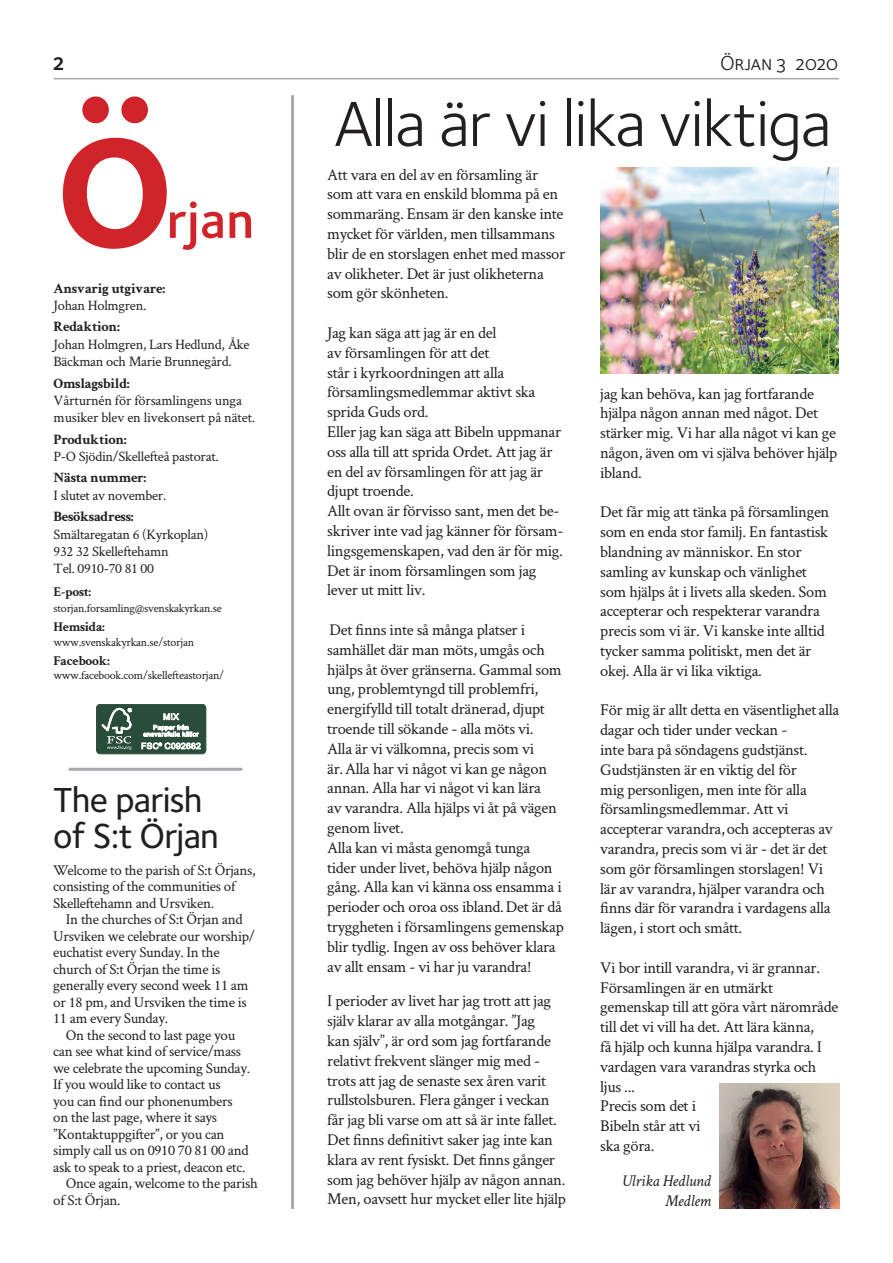
<style>
.page{position:relative;width:893px;height:1263px;background:#fff}
.page>*{position:absolute;margin:0;border:0;box-sizing:border-box;transform-origin:0 0}
.t1{font:216px "Foundry Sterling Demi OSF";color:#d1232a}
.t2{font:66px "Foundry Sterling";letter-spacing:-.02em;color:#231f20}
.t3{font:52.05px "Foundry Sterling Demi OSF";color:#d1232a}
.t4{font:500 36px/36px "Foundry Sterling";letter-spacing:-.02em;color:#231f20}
.t5{font:24px "Foundry Sterling Demi Expert";color:#231f20}
.t6{font:21px "Foundry Sterling Book Expert";letter-spacing:-.01em;color:#231f20}
.t7{font:16.5px/19.8px "Crimson Svk";letter-spacing:-.02em;color:#231f20}
.t8{font:italic 16.5px/19.8px "Crimson Svk";letter-spacing:-.02em;color:#231f20;text-align:right}
.t9{font:15px/16.5px "Crimson Svk";letter-spacing:-.02em;color:#231f20}
.t10{font:14.4px/17.2px "Crimson Svk";letter-spacing:-.02em;color:#231f20}
.t11{font:700 14.4px "Crimson Svk";letter-spacing:-.02em;color:#231f20}
.t12{font:700 13.5px "Crimson Svk";letter-spacing:-.02em;color:#231f20}
.t13{font:12px "Crimson Svk";letter-spacing:-.02em;color:#231f20}
</style>
<div class="page">
<hr style="left:291px;top:95px;width:3px;height:1114px;background:#a8a9ad">
<hr style="left:69px;top:768px;width:173px;height:3px;background:#a8a9ad">
<hr style="left:54px;top:78px;width:785px;height:1px;background:#a8a9ad">
<div style="left:97px;top:704px;width:109px;height:50px;background:#2a4d3b;border-radius:4px"></div>
<div style="left:96px;top:704px;width:110px;height:50px;border:1px solid #2a4d3b;border-radius:4px"></div>
<svg style="left:102px;top:708px;width:30px;height:42px"></svg>
<svg style="left:141px;top:713px;width:60px;height:36px"></svg>
<img style="left:600px;top:168px;width:239px;height:205px">
<img style="left:719px;top:1083px;width:120px;height:126px">
<h3 class="t5" style="left:54px;top:45px;width:12px">2</h3>
<p class="t6" style="left:720px;top:48px;width:120px">Örjan 3 2020</p>
<h1 class="t1" style="left:54px;top:21px;width:123px">ö</h1>
<h2 class="t2" style="left:335px;top:77px;width:498px">Alla är vi lika viktiga</h2>
<p class="t7" style="left:327px;top:164px;width:239px">Att vara en del av en församling är som att vara en enskild blomma på en sommaräng. Ensam är den kanske inte mycket för världen, men tillsammans blir de en storslagen enhet med massor av olikheter. Det är just olikheterna som gör skönheten.</p>
<p class="t7" style="left:327px;top:322px;width:238px">Jag kan säga att jag är en del<br>av församlingen för att det<br>står i kyrkoordningen att alla församlingsmedlemmar aktivt ska sprida Guds ord.<br>Eller jag kan säga att Bibeln uppmanar oss alla till att sprida Ordet. Att jag är en del av församlingen för att jag är djupt troende.<br>Allt ovan är förvisso sant, men det be&shy;skriver inte vad jag känner för försam&shy;lingsgemenskapen, vad den är för mig.<br>Det är inom församlingen som jag lever ut mitt liv.</p>
<p class="t7" style="left:327px;top:619px;width:238px">Det finns inte så många platser i samhället där man möts, umgås och hjälps åt över gränserna. Gammal som ung, problemtyngd till problemfri, energifylld till totalt dränerad, djupt troende till sökande - alla möts vi.<br>Alla är vi välkomna, precis som vi<br>är. Alla har vi något vi kan ge någon annan. Alla har vi något vi kan lära<br>av varandra. Alla hjälps vi åt på vägen genom livet.<br>Alla kan vi måsta genomgå tunga<br>tider under livet, behöva hjälp någon gång. Alla kan vi känna oss ensamma i perioder och oroa oss ibland. Det är då tryggheten i församlingens gemenskap blir tydlig. Ingen av oss behöver klara av allt ensam - vi har ju varandra!</p>
<p class="t7" style="left:327px;top:990px;width:240px">I perioder av livet har jag trott att jag själv klarar av alla motgångar. ”Jag<br>kan själv”, är ord som jag fortfarande relativt frekvent slänger mig med - trots att jag de senaste sex åren varit rullstolsburen. Flera gånger i veckan får jag bli varse om att så är inte fallet.<br>Det finns definitivt saker jag inte kan klara av rent fysiskt. Det finns gånger som jag behöver hjälp av någon annan.<br>Men, oavsett hur mycket eller lite hjälp</p>
<h3 class="t3" style="left:167px;top:184px;width:89px">rjan</h3>
<p class="t11" style="left:54px;top:279px;width:113px">Ansvarig utgivare:</p>
<p class="t10" style="left:54px;top:296px;width:94px">Johan Holmgren.</p>
<p class="t11" style="left:54px;top:318px;width:68px">Redaktion:</p>
<p class="t10" style="left:54px;top:335px;width:198px">Johan Holmgren, Lars Hedlund, Åke<br>Bäckman och Marie Brunnegård.</p>
<p class="t11" style="left:54px;top:374px;width:78px">Omslagsbild:</p>
<p class="t10" style="left:54px;top:391px;width:203px">Vårturnén för församlingens unga musiker blev en livekonsert på nätet.</p>
<p class="t11" style="left:54px;top:430px;width:75px">Produktion:</p>
<p class="t10" style="left:54px;top:447px;width:167px">P-O Sjödin/Skellefteå pastorat.</p>
<p class="t11" style="left:54px;top:469px;width:94px">Nästa nummer:</p>
<p class="t10" style="left:54px;top:486px;width:114px">I slutet av november.</p>
<p class="t11" style="left:54px;top:508px;width:82px">Besöksadress:</p>
<p class="t10" style="left:54px;top:525px;width:156px">Smältaregatan 6 (Kyrkoplan)<br>932 32 Skelleftehamn<br>Tel. 0910-70 81 00</p>
<p class="t12" style="left:54px;top:584px;width:39px">E-post:</p>
<p class="t13" style="left:54px;top:600px;width:170px">storjan.forsamling@svenskakyrkan.se</p>
<p class="t12" style="left:54px;top:619px;width:53px">Hemsida:</p>
<p class="t13" style="left:54px;top:634px;width:142px">www.svenskakyrkan.se/storjan</p>
<p class="t12" style="left:54px;top:652px;width:58px">Facebook:</p>
<p class="t13" style="left:54px;top:667px;width:172px">www.facebook.com/skellefteastorjan/</p>
<p class="t7" style="left:600px;top:383px;width:239px">jag kan behöva, kan jag fortfarande hjälpa någon annan med något. Det stärker mig. Vi har alla något vi kan ge någon, även om vi själva behöver hjälp ibland.</p>
<p class="t7" style="left:600px;top:502px;width:231px">Det får mig att tänka på församlingen som en enda stor familj. En fantastisk blandning av människor. En stor samling av kunskap och vänlighet som hjälps åt i livets alla skeden. Som accepterar och respekterar varandra precis som vi är. Vi kanske inte alltid tycker samma politiskt, men det är okej. Alla är vi lika viktiga.</p>
<p class="t7" style="left:600px;top:700px;width:241px">För mig är allt detta en väsentlighet alla dagar och tider under veckan -<br>inte bara på söndagens gudstjänst.<br>Gudstjänsten är en viktig del för<br>mig personligen, men inte för alla församlingsmedlemmar. Att vi accepterar varandra, och accepteras av varandra, precis som vi är - det är det som gör församlingen storslagen! Vi lär av varandra, hjälper varandra och finns där för varandra i vardagens alla lägen, i stort och smått.</p>
<p class="t7" style="left:600px;top:957px;width:240px">Vi bor intill varandra, vi är grannar.<br>Församlingen är en utmärkt gemenskap till att göra vårt närområde till det vi vill ha det. Att lära känna,<br>få hjälp och kunna hjälpa varandra. I vardagen vara varandras styrka och ljus ...<br>Precis som det i<br>Bibeln står att vi<br>ska göra.</p>
<p class="t8" style="left:622px;top:1171px;width:91px">Ulrika Hedlund<br>Medlem</p>
<h3 class="t4" style="left:53px;top:781px;width:167px">The parish of S:t Örjan</h3>
<p class="t9" style="left:53px;top:861px;width:204px">Welcome to the parish of S:t Örjans, consisting of the communities of<br>Skelleftehamn and Ursviken.</p>
<p class="t9" style="left:53px;top:911px;width:203px;text-indent:13px">In the churches of S:t Örjan and<br>Ursviken we celebrate our worship/ euchatist every Sunday. In the church of S:t Örjan the time is generally every second week 11 am or 18 pm, and Ursviken the time is<br>11 am every Sunday.</p>
<p class="t9" style="left:66px;top:1026px;width:171px">On the second to last page you</p>
<p class="t9" style="left:53px;top:1043px;width:189px">can see what kind of service/mass</p>
<p class="t9" style="left:53px;top:1059px;width:199px">we celebrate the upcoming Sunday.</p>
<p class="t9" style="left:53px;top:1076px;width:169px">If you would like to contact us</p>
<p class="t9" style="left:53px;top:1092px;width:181px">you can find our phonenumbers</p>
<p class="t9" style="left:53px;top:1109px;width:166px">on the last page, where it says</p>
<p class="t9" style="left:53px;top:1125px;width:173px">”Kontaktuppgifter”, or you can</p>
<p class="t9" style="left:53px;top:1142px;width:197px">simply call us on 0910 70 81 00 and</p>
<p class="t9" style="left:53px;top:1158px;width:194px">ask to speak to a priest, deacon etc.</p>
<p class="t9" style="left:66px;top:1175px;width:193px">Once again, welcome to the parish</p>
<p class="t9" style="left:53px;top:1191px;width:69px">of S:t Örjan.</p>
</div>
